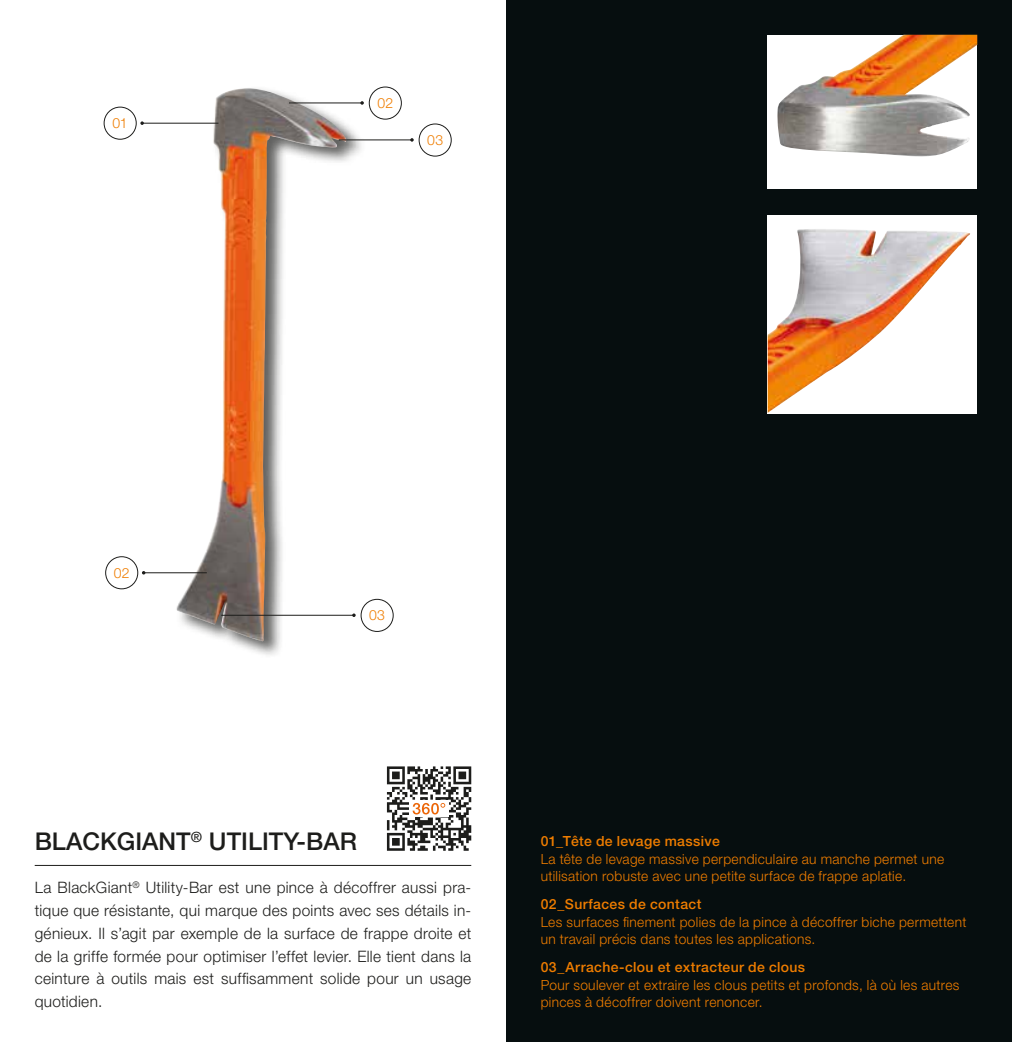
<style>
.page{position:relative;width:1012px;height:1042px;background:#fff}
.page>*{position:absolute;margin:0;border:0;box-sizing:border-box;transform-origin:0 0}
.t1{font:500 24.5px "Helvetica Neue LT Pro";color:#1d1d1b}
.t2{font:300 15.75px/22.8px "Helvetica Neue LT Pro";letter-spacing:.02em;color:#1d1d1b;text-align:justify}
.t3{font:300 14px/17.5px "Helvetica Neue LT Pro";letter-spacing:.025em;color:#ef7d00}
.t4{font:500 14px "Helvetica Neue LT Pro";letter-spacing:.025em;color:#ef7d00}
</style>
<div class="page">
<div style="left:506px;top:0;width:506px;height:1042px;background:#060e0f"></div>
<img style="left:176px;top:88px;width:171px;height:553px">
<hr style="left:35px;top:865px;width:436px;height:1px;background:#1d1d1b">
<div style="left:768px;top:35px;width:209px;height:153px;background:#fff"></div>
<img style="left:777px;top:35px;width:200px;height:122px">
<div style="left:768px;top:215px;width:209px;height:198px;background:#fff"></div>
<img style="left:768px;top:229px;width:202px;height:184px">
<svg style="left:387px;top:766px;width:84px;height:85px"></svg>
<div style="left:419px;top:124px;width:33px;height:33px;border:1px solid #1d1d1b;border-radius:50%"></div>
<div style="left:104px;top:107px;width:33px;height:33px;border:1px solid #1d1d1b;border-radius:50%"></div>
<div style="left:105px;top:556px;width:33px;height:33px;border:1px solid #1d1d1b;border-radius:50%"></div>
<hr style="left:142px;top:123px;width:76px;height:1px;background:#1d1d1b">
<svg style="left:140px;top:121px;width:4px;height:4px"></svg>
<hr style="left:144px;top:572px;width:63px;height:1px;background:#1d1d1b">
<hr style="left:289px;top:102px;width:73px;height:1px;background:#1d1d1b">
<svg style="left:360px;top:101px;width:4px;height:4px"></svg>
<hr style="left:339px;top:139px;width:73px;height:1px;background:#1d1d1b">
<svg style="left:410px;top:138px;width:4px;height:4px"></svg>
<hr style="left:221px;top:615px;width:133px;height:1px;background:#1d1d1b">
<svg style="left:352px;top:613px;width:4px;height:4px"></svg>
<div style="left:369px;top:87px;width:33px;height:33px;border:1px solid #1d1d1b;border-radius:50%"></div>
<div style="left:361px;top:599px;width:33px;height:33px;border:1px solid #1d1d1b;border-radius:50%"></div>
<p class="t3" style="left:112px;top:114px;width:17px">01</p>
<p class="t3" style="left:114px;top:564px;width:17px">02</p>
<p class="t3" style="left:377px;top:94px;width:17px">02</p>
<p class="t3" style="left:427px;top:131px;width:17px">03</p>
<p class="t3" style="left:369px;top:606px;width:17px">03</p>
<h1 class="t1" style="left:35px;top:827px;width:324px">BLACKGIANT<sup>®</sup> UTILITY-BAR</h1>
<p class="t4" style="left:541px;top:833px;width:181px">01_Tête de levage massive</p>
<p class="t3" style="left:541px;top:849px;width:405px">La tête de levage massive perpendiculaire au manche permet une utilisation robuste avec une petite surface de frappe aplatie.</p>
<p class="t4" style="left:541px;top:896px;width:162px">02_Surfaces de contact</p>
<p class="t3" style="left:541px;top:912px;width:427px">Les surfaces finement polies de la pince à décoffrer biche permettent un travail précis dans toutes les applications.</p>
<p class="t4" style="left:541px;top:959px;width:266px">03_Arrache-clou et extracteur de clous</p>
<p class="t3" style="left:541px;top:975px;width:420px">Pour soulever et extraire les clous petits et profonds, là où les autres pinces à décoffrer doivent renoncer.</p>
<p class="t2" style="left:35px;top:876px;width:438px">La BlackGiant<sup>®</sup> Utility-Bar est une pince à décoffrer aussi pra&shy;tique que résistante, qui marque des points avec ses détails in&shy;génieux. Il s’agit par exemple de la surface de frappe droite et de la griffe formée pour optimiser l’effet levier. Elle tient dans la ceinture à outils mais est suffisamment solide pour un usage quotidien.</p>
</div>
